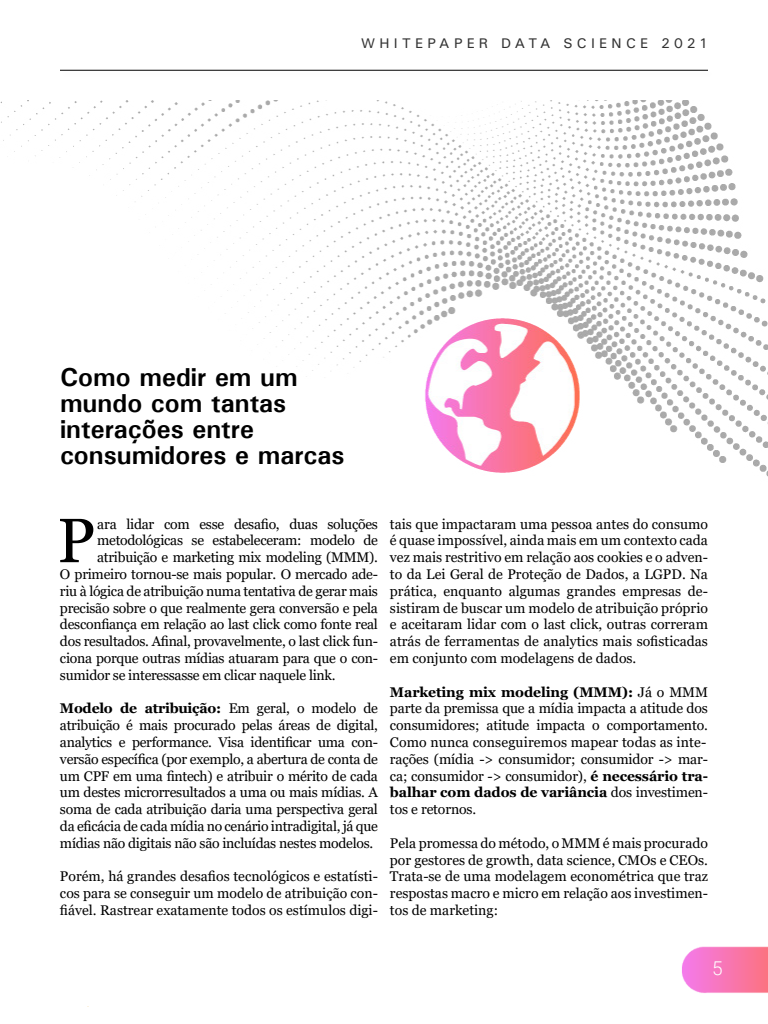
<style>
.page{position:relative;width:768px;height:1024px;background:#fff}
.page>*{position:absolute;margin:0;border:0;box-sizing:border-box;transform-origin:0 0}
.t1{font:62.5px "Georgia";color:#000}
.t2{font:700 26px/26px "Univers";color:#000}
.t3{font:300 19px "Roboto";color:#fff}
.t4{font:14px/16.8px "Georgia";letter-spacing:-.02em;color:#000;text-align:justify}
.t5{font:14px "Univers";letter-spacing:.305em;color:#333}
.s1{font-weight:700}
</style>
<div class="page">
<img style="left:682px;top:946px;width:86px;height:47px">
<hr style="left:60px;top:70px;width:648px;height:1px;background:#000">
<img style="left:0;top:100px;width:768px;height:377px">
<p class="t5" style="left:361px;top:34px;width:348px">WHITEPAPER DATA SCIENCE 2021</p>
<h2 class="t2" style="left:60px;top:364px;width:286px">Como medir em um mundo com tantas interações entre consumidores e marcas</h2>
<h1 class="t1" style="left:57px;top:503px;width:40px">P</h1>
<p class="t4" style="left:97px;top:516px;width:282px">ara lidar com esse desafio, duas soluções</p>
<p class="t4" style="left:97px;top:532px;width:282px">metodológicas se estabeleceram: modelo de</p>
<p class="t4" style="left:97px;top:549px;width:282px">atribuição e marketing mix modeling (MMM).</p>
<p class="t4" style="left:60px;top:566px;width:319px">O primeiro tornou-se mais popular. O mercado ade-</p>
<p class="t4" style="left:60px;top:583px;width:319px">riu à lógica de atribuição numa tentativa de gerar mais</p>
<p class="t4" style="left:60px;top:600px;width:319px">precisão sobre o que realmente gera conversão e pela</p>
<p class="t4" style="left:60px;top:616px;width:319px">desconfiança em relação ao last click como fonte real</p>
<p class="t4" style="left:60px;top:633px;width:319px">dos resultados. Afinal, provavelmente, o last click fun-</p>
<p class="t4" style="left:60px;top:650px;width:319px">ciona porque outras mídias atuaram para que o con-</p>
<p class="t4" style="left:60px;top:667px;width:277px">sumidor se interessasse em clicar naquele link.</p>
<p class="t4" style="left:60px;top:700px;width:319px"><span class="s1">Modelo de atribuição:</span> Em geral, o modelo de atribuição é mais procurado pelas áreas de digital, analytics e performance. Visa identificar uma con&shy;versão específica (por exemplo, a abertura de conta de um CPF em uma fintech) e atribuir o mérito de cada um destes microrresultados a uma ou mais mídias. A soma de cada atribuição daria uma perspectiva geral da eficácia de cada mídia no cenário intradigital, já que mídias não digitais não são incluídas nestes modelos.</p>
<p class="t4" style="left:60px;top:868px;width:320px">Porém, há grandes desafios tecnológicos e estatísti&shy;cos para se conseguir um modelo de atribuição con&shy;fiável. Rastrear exatamente todos os estímulos digi-</p>
<p class="t4" style="left:390px;top:516px;width:320px">tais que impactaram uma pessoa antes do consumo é quase impossível, ainda mais em um contexto cada vez mais restritivo em relação aos cookies e o adven&shy;to da Lei Geral de Proteção de Dados, a LGPD. Na prática, enquanto algumas grandes empresas de&shy;sistiram de buscar um modelo de atribuição próprio e aceitaram lidar com o last click, outras correram atrás de ferramentas de analytics mais sofisticadas em conjunto com modelagens de dados.</p>
<p class="t4" style="left:390px;top:684px;width:320px"><span class="s1">Marketing mix modeling (MMM):</span> Já o MMM parte da premissa que a mídia impacta a atitude dos consumidores; atitude impacta o comportamento.<br>Como nunca conseguiremos mapear todas as inte&shy;rações (mídia -&gt; consumidor; consumidor -&gt; mar&shy;ca; consumidor -&gt; consumidor), <span class="s1">é necessário tra&shy;balhar com dados de variância</span> dos investimen&shy;tos e retornos.</p>
<p class="t4" style="left:390px;top:835px;width:320px">Pela promessa do método, o MMM é mais procurado por gestores de growth, data science, CMOs e CEOs.<br>Trata-se de uma modelagem econométrica que traz respostas macro e micro em relação aos investimen&shy;tos de marketing:</p>
<h3 class="t3" style="left:712px;top:955px;width:12px">5</h3>
</div>
